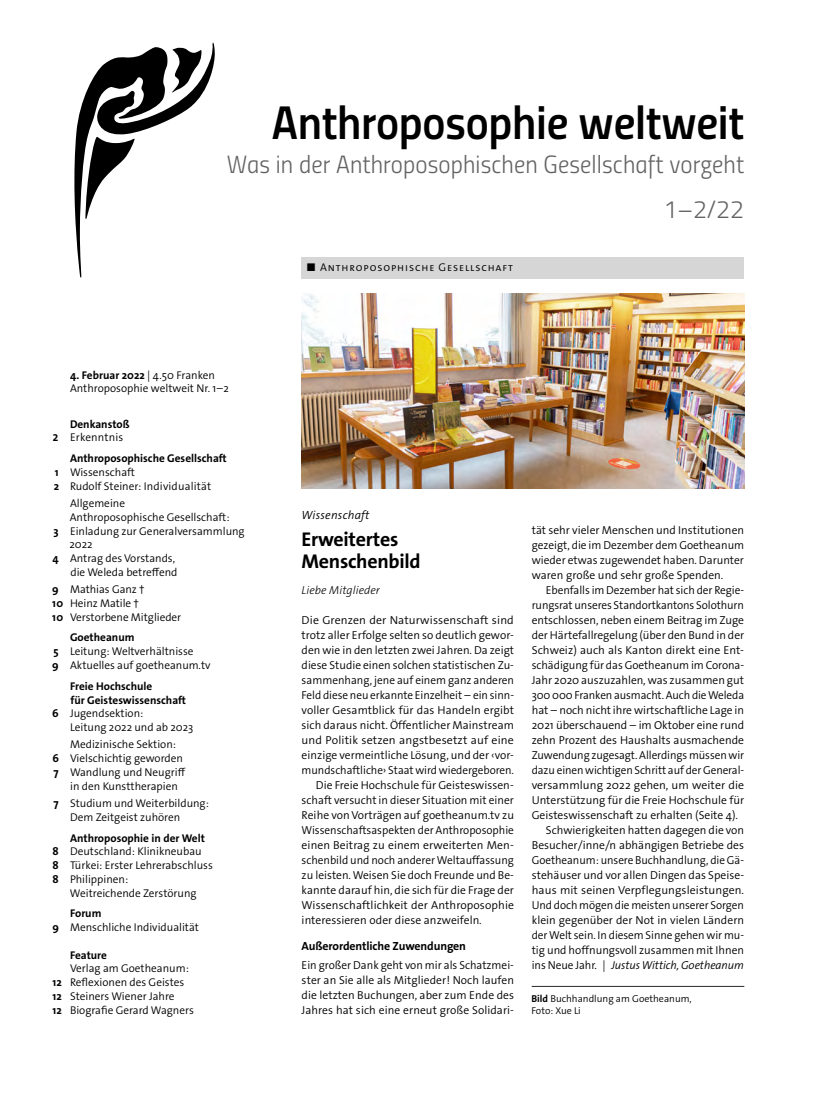
<style>
.page{position:relative;width:815px;height:1099px;background:#fff}
.page>*{position:absolute;margin:0;border:0;box-sizing:border-box;transform-origin:0 0}
.t1{font:47.5px "Titillium Semibold Upright";letter-spacing:-.005em;color:#000}
.t2{font:25px/44.6px "Titillium Light Upright";letter-spacing:.005em;color:#636363;text-align:right}
.t3{font:700 20px/22.5px "The Sans Os F";letter-spacing:-.015em;color:#000}
.t4{font:700 11.88px "The Sans Os F";letter-spacing:-.01em;color:#000}
.t5{font:italic 300 11.88px "The Sans Os F";letter-spacing:.015em;color:#000}
.t6{font:300 11.5px/15px "The Sans Os F";color:#000;text-align:justify}
.t7{font:italic 300 11.5px "The Sans Os F";letter-spacing:-.005em;color:#000}
.t8{font:italic 300 11.5px "The Sans Os F";letter-spacing:.005em;color:#000}
.t9{font:300 11.25px/13.8px "The Sans Os F";color:#000}
.t10{font:700 11.25px/13.8px "The Sans Os F";color:#000}
.t11{font:300 11.25px "The Sans Os F";letter-spacing:.075em;color:#000}
.t12{font:300 10px/11.9px "The Sans Os F";color:#000}
.s1{font-weight:700}
.s2{font-weight:300}
.s3{font-family:"Titillium";font-weight:400}
.s4{font-style:normal}
</style>
<div class="page">
<div style="left:302px;top:257px;width:442px;height:21px;background:#d6d6d6"></div>
<svg style="left:74px;top:42px;width:141px;height:236px"></svg>
<img style="left:302px;top:293px;width:442px;height:195px">
<hr style="left:532px;top:986px;width:212px;height:1px;background:#292929">
<h1 class="t1" style="left:272px;top:86px;width:474px">Anthroposophie weltweit</h1>
<h2 class="t2" style="left:227px;top:141px;width:519px">Was in der Anthroposophischen Gesellschaft vorgeht<br>1–2/22</h2>
<p class="t9" style="left:70px;top:368px;width:160px;line-height:13px"><span class="s1">4. Februar 2022</span> | 4.50 Franken<br>Anthroposophie weltweit Nr. 1–2</p>
<p class="t10" style="left:52px;top:417px;width:79px;text-indent:18px">Denkanstoß<br>2 <span class="s2">Erkenntnis</span></p>
<p class="t9" style="left:54px;top:451px;width:174px;text-indent:16px"><span class="s1">Anthroposophische Gesellschaft<br>1</span> Wissenschaft<br><span class="s1">2</span> Rudolf Steiner: Individualität</p>
<p class="t9" style="left:70px;top:496px;width:57px">Allgemeine</p>
<p class="t9" style="left:70px;top:510px;width:161px">Anthroposophische Gesellschaft:</p>
<p class="t9" style="left:53px;top:524px;width:193px"><span class="s1">3</span> Einladung zur Generalversammlung</p>
<p class="t9" style="left:69px;top:537px;width:25px">2022</p>
<p class="t9" style="left:52px;top:551px;width:124px"><span class="s1">4</span> Antrag des Vorstands,</p>
<p class="t9" style="left:70px;top:565px;width:109px">die Weleda betreffend</p>
<p class="t9" style="left:52px;top:582px;width:130px"><span class="s1">9</span> Mathias Ganz <span class="s3">†<br></span><span class="s1">10</span> Heinz Matile <span class="s3">†<br></span><span class="s1">10</span> Verstorbene Mitglieder</p>
<p class="t9" style="left:52px;top:631px;width:160px;text-indent:18px"><span class="s1">Goetheanum<br>5</span> Leitung: Weltverhältnisse<br><span class="s1">9</span> Aktuelles auf goetheanum.tv</p>
<p class="t10" style="left:70px;top:679px;width:84px">Freie Hochschule</p>
<p class="t10" style="left:70px;top:693px;width:117px">für Geisteswissenschaft</p>
<p class="t9" style="left:52px;top:706px;width:93px"><span class="s1">6</span> Jugendsektion:</p>
<p class="t9" style="left:70px;top:720px;width:125px">Leitung 2022 und ab 2023</p>
<p class="t9" style="left:70px;top:737px;width:108px">Medizinische Sektion:</p>
<p class="t9" style="left:53px;top:751px;width:132px"><span class="s1">6</span> Vielschichtig geworden</p>
<p class="t9" style="left:53px;top:765px;width:133px"><span class="s1">7</span> Wandlung und Neugriff</p>
<p class="t9" style="left:70px;top:779px;width:109px">in den Kunsttherapien</p>
<p class="t9" style="left:70px;top:796px;width:140px;text-indent:-17px"><span class="s1">7</span> Studium und Weiterbildung:<br>Dem Zeitgeist zuhören</p>
<p class="t9" style="left:52px;top:831px;width:162px;text-indent:18px"><span class="s1">Anthroposophie in der Welt<br>8</span> Deutschland: Klinikneubau<br><span class="s1">8</span> Türkei: Erster Lehrerabschluss<br><span class="s1">8</span> Philippinen:</p>
<p class="t9" style="left:70px;top:886px;width:128px">Weitreichende Zerstörung</p>
<p class="t9" style="left:52px;top:906px;width:148px;text-indent:18px"><span class="s1">Forum<br>9</span> Menschliche Individualität</p>
<p class="t10" style="left:70px;top:948px;width:38px">Feature</p>
<p class="t9" style="left:52px;top:961px;width:143px;text-indent:18px">Verlag am Goetheanum:<br><span class="s1">12</span> Reflexionen des Geistes<br><span class="s1">12</span> Steiners Wiener Jahre<br><span class="s1">12</span> Biografie Gerard Wagners</p>
<p class="t11" style="left:308px;top:260px;width:206px">■ Anthroposophische Gesellschaft</p>
<p class="t5" style="left:302px;top:507px;width:69px">Wissenschaft</p>
<h3 class="t3" style="left:302px;top:527px;width:120px">Erweitertes<br>Menschenbild</h3>
<p class="t8" style="left:302px;top:582px;width:80px">Liebe Mitglieder</p>
<p class="t6" style="left:302px;top:612px;width:214px">Die Grenzen der Naturwissenschaft sind</p>
<p class="t6" style="left:302px;top:627px;width:214px">trotz aller Erfolge selten so deutlich gewor-</p>
<p class="t6" style="left:302px;top:642px;width:214px">den wie in den letzten zwei Jahren. Da zeigt</p>
<p class="t6" style="left:302px;top:657px;width:214px">diese Studie einen solchen statistischen Zu-</p>
<p class="t6" style="left:302px;top:672px;width:214px">sammenhang, jene auf einem ganz anderen</p>
<p class="t6" style="left:302px;top:687px;width:214px">Feld diese neu erkannte Einzelheit – ein sinn-</p>
<p class="t6" style="left:302px;top:702px;width:214px">voller Gesamtblick für das Handeln ergibt</p>
<p class="t6" style="left:302px;top:717px;width:214px">sich daraus nicht. Öffentlicher Mainstream</p>
<p class="t6" style="left:302px;top:732px;width:214px">und Politik setzen angstbesetzt auf eine</p>
<p class="t6" style="left:302px;top:747px;width:214px">einzige vermeintliche Lösung, und der ‹vor-</p>
<p class="t6" style="left:302px;top:762px;width:214px">mundschaftliche› Staat wird wiedergeboren.</p>
<p class="t6" style="left:316px;top:777px;width:200px">Die Freie Hochschule für Geisteswissen-</p>
<p class="t6" style="left:302px;top:792px;width:214px">schaft versucht in dieser Situation mit einer</p>
<p class="t6" style="left:302px;top:807px;width:214px">Reihe von Vorträgen auf goetheanum.tv zu</p>
<p class="t6" style="left:302px;top:822px;width:214px">Wissenschaftsaspekten der Anthroposophie</p>
<p class="t6" style="left:302px;top:837px;width:214px">einen Beitrag zu einem erweiterten Men-</p>
<p class="t6" style="left:302px;top:852px;width:214px">schenbild und noch anderer Weltauffassung</p>
<p class="t6" style="left:302px;top:867px;width:214px">zu leisten. Weisen Sie doch Freunde und Be-</p>
<p class="t6" style="left:302px;top:882px;width:214px">kannte darauf hin, die sich für die Frage der</p>
<p class="t6" style="left:302px;top:897px;width:214px">Wissenschaftlichkeit der Anthroposophie</p>
<p class="t6" style="left:302px;top:912px;width:182px">interessieren oder diese anzweifeln.</p>
<p class="t4" style="left:302px;top:937px;width:166px">Außerordentliche Zuwendungen</p>
<p class="t6" style="left:302px;top:957px;width:214px">Ein großer Dank geht von mir als Schatzmei&shy;ster an Sie alle als Mitglieder! Noch laufen die letzten Buchungen, aber zum Ende des Jahres hat sich eine erneut große Solidari-</p>
<p class="t6" style="left:532px;top:522px;width:214px">tät sehr vieler Menschen und Institutionen gezeigt, die im Dezember dem Goetheanum wieder etwas zugewendet haben. Darunter waren große und sehr große Spenden.</p>
<p class="t6" style="left:546px;top:582px;width:200px">Ebenfalls im Dezember hat sich der Regie-</p>
<p class="t6" style="left:532px;top:597px;width:214px">rungsrat unseres Standortkantons Solothurn</p>
<p class="t6" style="left:532px;top:612px;width:214px">entschlossen, neben einem Beitrag im Zuge</p>
<p class="t6" style="left:532px;top:627px;width:214px">der Härtefallregelung (über den Bund in der</p>
<p class="t6" style="left:532px;top:642px;width:214px">Schweiz) auch als Kanton direkt eine Ent-</p>
<p class="t6" style="left:532px;top:657px;width:214px">schädigung für das Goetheanum im Corona-</p>
<p class="t6" style="left:532px;top:672px;width:214px">Jahr 2020 auszuzahlen, was zusammen gut</p>
<p class="t6" style="left:532px;top:687px;width:214px">300 000 Franken ausmacht. Auch die Weleda</p>
<p class="t6" style="left:532px;top:702px;width:214px">hat – noch nicht ihre wirtschaftliche Lage in</p>
<p class="t6" style="left:532px;top:717px;width:214px">2021 überschauend – im Oktober eine rund</p>
<p class="t6" style="left:532px;top:732px;width:214px">zehn Prozent des Haushalts ausmachende</p>
<p class="t6" style="left:532px;top:747px;width:214px">Zuwendung zugesagt. Allerdings müssen wir</p>
<p class="t6" style="left:532px;top:762px;width:213px">dazu einen wichtigen Schritt auf der General-</p>
<p class="t6" style="left:532px;top:777px;width:214px">versammlung 2022 gehen, um weiter die</p>
<p class="t6" style="left:532px;top:792px;width:214px">Unterstützung für die Freie Hochschule für</p>
<p class="t6" style="left:532px;top:807px;width:208px">Geisteswissenschaft zu erhalten (Seite 4).</p>
<p class="t6" style="left:546px;top:822px;width:200px">Schwierigkeiten hatten dagegen die von</p>
<p class="t6" style="left:532px;top:837px;width:214px">Besucher/inne/n abhängigen Betriebe des</p>
<p class="t6" style="left:532px;top:852px;width:214px">Goetheanum: unsere Buchhandlung, die Gä-</p>
<p class="t6" style="left:532px;top:867px;width:213px">stehäuser und vor allen Dingen das Speise-</p>
<p class="t6" style="left:532px;top:882px;width:214px">haus mit seinen Verpflegungsleistungen.</p>
<p class="t6" style="left:532px;top:897px;width:214px">Und doch mögen die meisten unserer Sorgen</p>
<p class="t6" style="left:532px;top:912px;width:214px">klein gegenüber der Not in vielen Ländern</p>
<p class="t6" style="left:532px;top:927px;width:214px">der Welt sein. In diesem Sinne gehen wir mu-</p>
<p class="t6" style="left:532px;top:942px;width:214px">tig und hoffnungsvoll zusammen mit Ihnen</p>
<p class="t7" style="left:532px;top:957px;width:214px"><span class="s4">ins Neue Jahr. |</span> Justus Wittich, Goetheanum</p>
<p class="t12" style="left:531px;top:992px;width:162px"><span class="s1">Bild</span> Buchhandlung am Goetheanum,<br>Foto: Xue Li</p>
</div>
